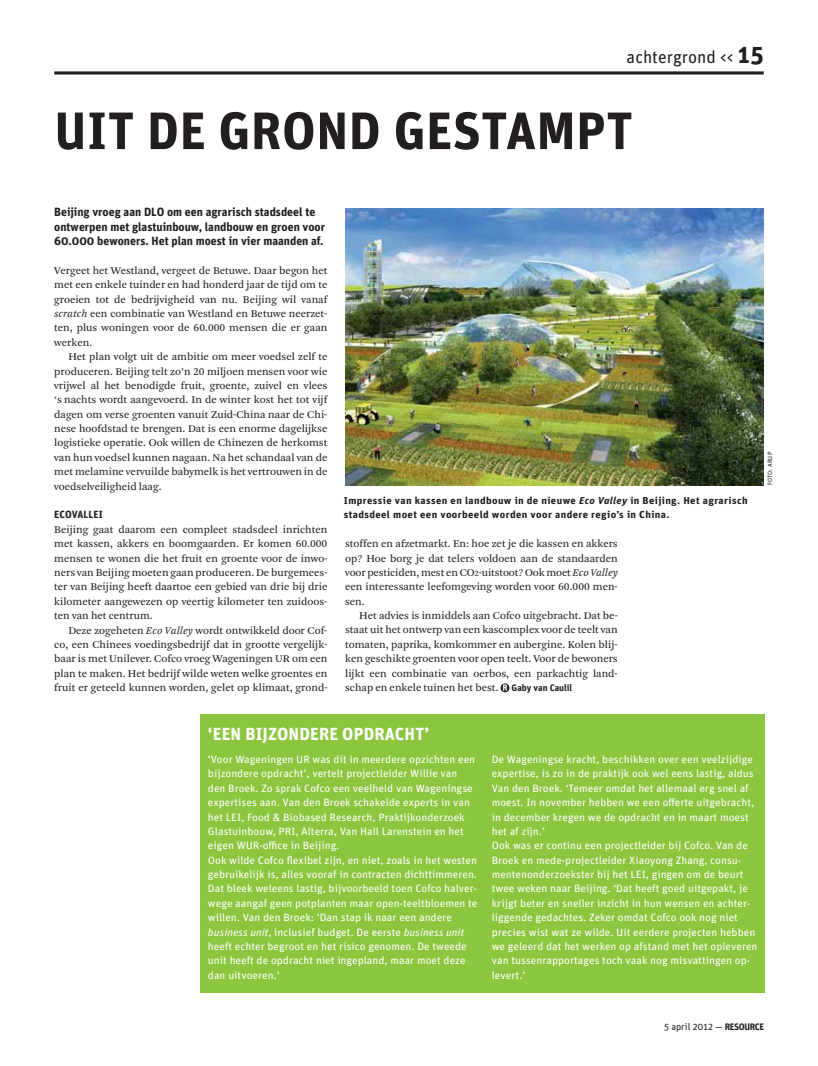
<style>
.page{position:relative;width:818px;height:1066px;background:#fff}
.page>*{position:absolute;margin:0;border:0;box-sizing:border-box;transform-origin:0 0}
.t1{font:700 52.5px "Unit OT";letter-spacing:.01em;color:#231f20}
.t2{font:700 17.5px "Unit OT";letter-spacing:.01em;color:#fff}
.t3{font:17.5px "Unit OT";color:#231f20}
.t4{font:700 11.88px/14.4px "Unit OT";color:#231f20}
.t5{font:10.88px/14.4px "Arnhem Blond";color:#231f20;text-align:justify}
.t6{font:10.62px/14.4px "Unit OT";color:#fff;scale:1.06 1}
.t7{font:700 10.38px "Unit OT";letter-spacing:.01em;color:#231f20}
.t8{font:700 10px/14.4px "Unit OT";letter-spacing:.035em;color:#231f20;scale:1.07 1}
.t9{font:9.62px "Unit OT";color:#231f20}
.t10{font:6.25px "Unit OT";letter-spacing:.02em;color:#231f20}
.s1{font-weight:700;font-size:25px}
.s2{font-style:italic}
.s3{font-size:8.38px}
.s4{font-family:"Unit OT";font-weight:700;font-size:9.38px}
.s5{font-size:9.38px}
.s6{font-weight:700;font-size:9.38px}
</style>
<div class="page">
<hr style="left:54px;top:71px;width:709px;height:3px;background:#231f20">
<div style="left:201px;top:714px;width:563px;height:278px;background:#8cc63f"></div>
<svg style="left:500px;top:683px;width:9px;height:9px"></svg>
<img style="left:345px;top:208px;width:418px;height:277px">
<h2 class="t3" style="left:626px;top:51px;width:138px">achtergrond &lt;&lt; <span class="s1">15</span></h2>
<h1 class="t1" style="left:54px;top:112px;width:579px">UIT DE GROND GESTAMPT</h1>
<p class="t4" style="left:54px;top:206px;width:272px">Beijing vroeg aan DLO om een agrarisch stadsdeel te ontwerpen met glastuinbouw, landbouw en groen voor<br>60.000 bewoners. Het plan moest in vier maanden af.</p>
<p class="t5" style="left:54px;top:264px;width:274px">Vergeet het Westland, vergeet de Betuwe. Daar begon het met een enkele tuinder en had honderd jaar de tijd om te groeien tot de bedrijvigheid van nu. Beijing wil vanaf <span class="s2">scratch</span> een combinatie van Westland en Betuwe neerzet&shy;ten, plus woningen voor de 60.000 mensen die er gaan werken.</p>
<p class="t5" style="left:54px;top:350px;width:274px;text-indent:14px">Het plan volgt uit de ambitie om meer voedsel zelf te produceren. Beijing telt zo’n 20 miljoen mensen voor wie vrijwel al het benodigde fruit, groente, zuivel en vlees ‘s nachts wordt aangevoerd. In de winter kost het tot vijf dagen om verse groenten vanuit Zuid-China naar de Chi&shy;nese hoofdstad te brengen. Dat is een enorme dagelijkse logistieke operatie. Ook willen de Chinezen de herkomst van hun voedsel kunnen nagaan. Na het schandaal van de met melamine vervuilde babymelk is het vertrouwen in de voedselveiligheid laag.</p>
<p class="t7" style="left:54px;top:511px;width:50px">ECOVALLEI</p>
<p class="t5" style="left:54px;top:523px;width:274px">Beijing gaat daarom een compleet stadsdeel inrichten met kassen, akkers en boomgaarden. Er komen 60.000 mensen te wonen die het fruit en groente voor de inwo&shy;ners van Beijing moeten gaan produceren. De burgemees&shy;ter van Beijing heeft daartoe een gebied van drie bij drie kilometer aangewezen op veertig kilometer ten zuidoos&shy;ten van het centrum.</p>
<p class="t5" style="left:54px;top:623px;width:274px;text-indent:14px">Deze zogeheten <span class="s2">Eco Valley</span> wordt ontwikkeld door Cof&shy;co, een Chinees voedingsbedrijf dat in grootte vergelijk&shy;baar is met Unilever. Cofco vroeg Wageningen UR om een plan te maken. Het bedrijf wilde weten welke groentes en fruit er geteeld kunnen worden, gelet op klimaat, grond-</p>
<p class="t8" style="left:344px;top:494px;width:378px">Impressie van kassen en landbouw in de nieuwe <span class="s2">Eco Valley</span> in Beijing. Het agrarisch stadsdeel moet een voorbeeld worden voor andere regio’s in China.</p>
<p class="t5" style="left:345px;top:537px;width:274px">stoffen en afzetmarkt. En: hoe zet je die kassen en akkers op? Hoe borg je dat telers voldoen aan de standaarden voor pesticiden, mest en CO<span class="s3">2</span>-uitstoot? Ook moet <span class="s2">Eco Valley </span>een interessante leefomgeving worden voor 60.000 men&shy;sen.</p>
<p class="t5" style="left:345px;top:609px;width:274px;text-indent:14px">Het advies is inmiddels aan Cofco uitgebracht. Dat be&shy;staat uit het ontwerp van een kascomplex voor de teelt van tomaten, paprika, komkommer en aubergine. Kolen blij&shy;ken geschikte groenten voor open teelt. Voor de bewoners lijkt een combinatie van oerbos, een parkachtig land&shy;schap en enkele tuinen het best. <span class="s4">Gaby van Caulil</span></p>
<p class="t10" style="left:767px;top:485px;width:35px;rotate:-90deg">FOTO: ARUP</p>
<h2 class="t2" style="left:208px;top:727px;width:223px">‘EEN BIJZONDERE OPDRACHT’</h2>
<p class="t6" style="left:208px;top:753px;width:256px">‘Voor Wageningen UR was dit in meerdere opzichten een bijzondere opdracht’, vertelt projectleider Willie van den Broek. Zo sprak Cofco een veelheid van Wageningse expertises aan. Van den Broek schakelde experts in van het LEI, Food &amp; Biobased Research, Praktijkonderzoek Glastuinbouw, PRI, Alterra, Van Hall Larenstein en het eigen WUR-office in Beijing.<br>Ook wilde Cofco flexibel zijn, en niet, zoals in het westen gebruikelijk is, alles vooraf in contracten dichttimmeren.<br>Dat bleek weleens lastig, bijvoorbeeld toen Cofco halver&shy;wege aangaf geen potplanten maar open-teeltbloemen te willen. Van den Broek: ‘Dan stap ik naar een andere <span class="s2">business unit</span>, inclusief budget. De eerste <span class="s2">business unit </span>heeft echter begroot en het risico genomen. De tweede unit heeft de opdracht niet ingepland, maar moet deze dan uitvoeren.’</p>
<p class="t6" style="left:491px;top:753px;width:252px">De Wageningse kracht, beschikken over een veelzijdige expertise, is zo in de praktijk ook wel eens lastig, aldus Van den Broek. ‘Temeer omdat het allemaal erg snel af moest. In november hebben we een offerte uitgebracht, in december kregen we de opdracht en in maart moest het af zijn.’<br>Ook was er continu een projectleider bij Cofco. Van de Broek en mede-projectleider Xiaoyong Zhang, consu&shy;mentenonderzoekster bij het LEI, gingen om de beurt twee weken naar Beijing. ‘Dat heeft goed uitgepakt, je krijgt beter en sneller inzicht in hun wensen en achter&shy;liggende gedachtes. Zeker omdat Cofco ook nog niet precies wist wat ze wilde. Uit eerdere projecten hebben we geleerd dat het werken op afstand met het opleveren van tussenrapportages toch vaak nog misvattingen op&shy;levert.’</p>
<p class="t9" style="left:663px;top:1022px;width:102px">5 april 2012 <span class="s5">—</span> <span class="s6">RESOURCE</span></p>
</div>
